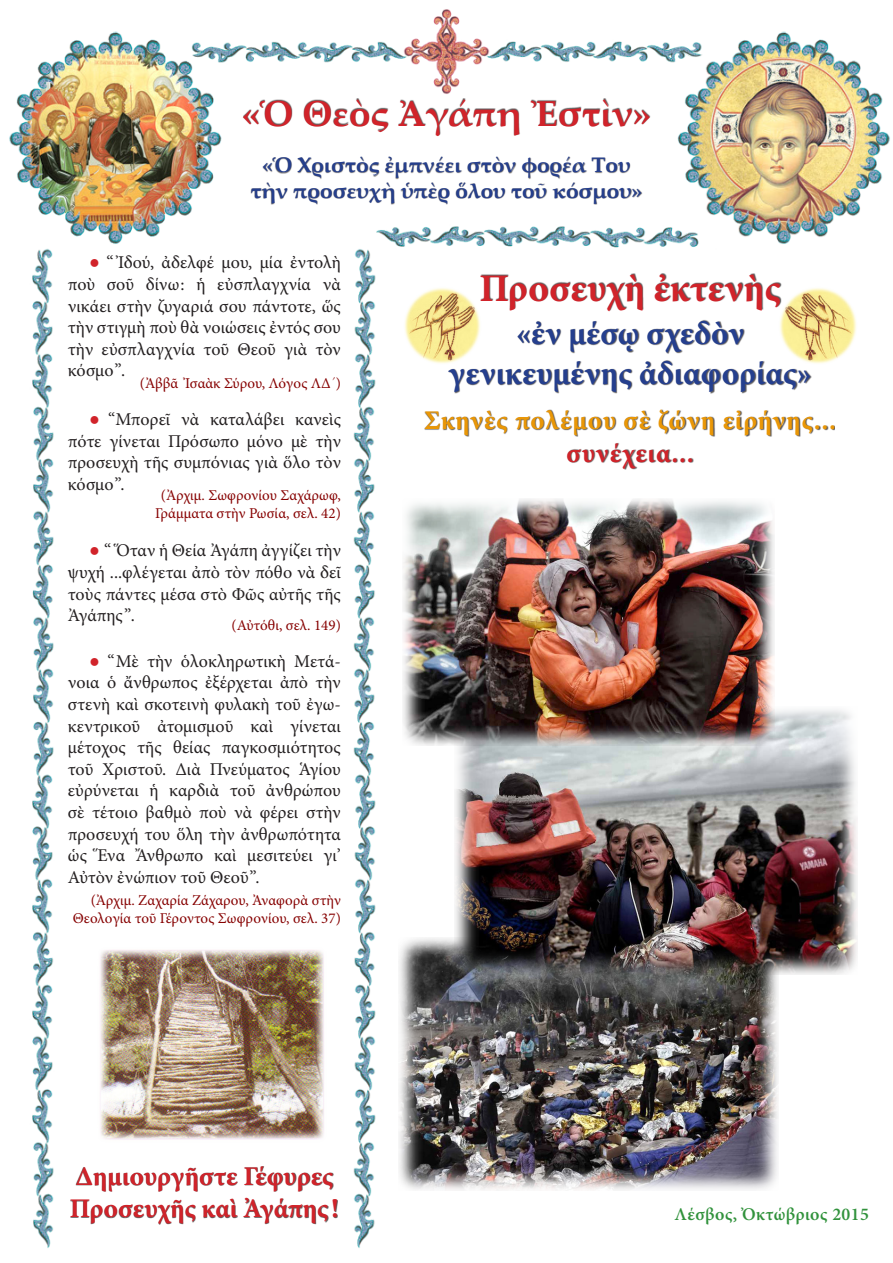
<style>
.page{position:relative;width:893px;height:1263px;background:#fff}
.page>*{position:absolute;margin:0;border:0;box-sizing:border-box;transform-origin:0 0}
.t1{font:700 39px "Minion Pro";color:#d1232a}
.t2{font:700 36px "Palatino Linotype";color:#d1232a}
.t3{font:700 33px "Minion Pro";letter-spacing:.005em;color:#253f8e}
.t4{font:700 27px/32.4px "Minion Pro";letter-spacing:.005em;color:#d1232a}
.t5{font:700 27px "Minion Pro";letter-spacing:.03em;color:#ea9706}
.t6{font:700 27px "Minion Pro";letter-spacing:.025em;color:#d1232a}
.t7{font:700 21px "Palatino Linotype";color:#253f8e}
.t8{font:18px/21.6px "Minion Pro";color:#231f20;text-align:justify}
.t9{font:600 18px "Minion Pro";letter-spacing:.02em;color:#31923c}
.t10{font:15px/18px "Minion Pro";color:#860101;text-align:center}
.s1{font-family:"Palatino Linotype";color:#d1232a}
.s2{font-family:"Palatino Linotype"}
</style>
<div class="page">
<img style="left:9px;top:9px;width:881px;height:1239px">
<img style="left:399px;top:938px;width:379px;height:252px">
<img style="left:455px;top:707px;width:402px;height:268px">
<div style="left:243px;top:98px;width:407px;height:107px;background:#231f20;opacity:.75"></div>
<img style="left:85px;top:933px;width:256px;height:223px">
<div style="left:71px;top:1165px;width:267px;height:59px;background:#231f20;opacity:.75"></div>
<div style="left:424px;top:273px;width:411px;height:197px;background:#231f20;opacity:.75"></div>
<img style="left:779px;top:287px;width:78px;height:77px">
<img style="left:403px;top:287px;width:79px;height:77px">
<img style="left:402px;top:498px;width:372px;height:248px">
<p class="t2" style="left:242px;top:88px;width:411px">«Ὁ Θεὸς Ἀγάπη Ἐστὶν»</p>
<p class="t7" style="left:262px;top:150px;width:370px">«Ὁ Χριστὸς ἐμπνέει στὸν φορέα Του</p>
<p class="t7" style="left:251px;top:175px;width:393px">τὴν προσευχὴ ὑπὲρ ὅλου τοῦ κόσμου»</p>
<p class="t8" style="left:68px;top:252px;width:275px;text-indent:21px"><span class="s1">●</span> “ Ἰδού, ἀδελφέ μου, μία ἐντολὴ ποὺ σοῦ δίνω: ἡ εὐσπλαγχνία νὰ νικάει στὴν ζυγαριά σου πάντοτε, ὥς τὴν στιγμὴ ποὺ θὰ νοιώσεις ἐντός σου τὴν εὐσπλαγχνία τοῦ Θεοῦ γιὰ τὸν κόσμο”.</p>
<p class="t10" style="left:140px;top:375px;width:203px">(Ἀββᾶ Ἰσαὰκ Σύρου, Λόγος ΛΔ<span class="s2">´</span>)</p>
<p class="t8" style="left:68px;top:408px;width:275px;text-indent:21px"><span class="s1">●</span> “Μπορεῖ νὰ καταλάβει κανεὶς πότε γίνεται Πρόσωπο μόνο μὲ τὴν προσευχὴ τῆς συμπόνιας γιὰ ὅλο τὸν κόσμο”.</p>
<p class="t10" style="left:155px;top:486px;width:187px">(Ἀρχιμ. Σωφρονίου Σαχάρωφ,<br>Γράμματα στὴν Ρωσία, σελ. 42)</p>
<p class="t8" style="left:68px;top:540px;width:275px;text-indent:21px"><span class="s1">●</span> “ Ὅταν ἡ Θεία Ἀγάπη ἀγγίζει τὴν ψυχή ...φλέγεται ἀπὸ τὸν πόθο νὰ δεῖ τοὺς πάντες μέσα στὸ Φῶς αὐτῆς τῆς Ἀγάπης”.</p>
<p class="t10" style="left:232px;top:616px;width:111px">(Αὐτόθι, σελ. 149)</p>
<p class="t8" style="left:68px;top:650px;width:275px;text-indent:21px"><span class="s1">●</span> “Μὲ τὴν ὁλοκληρωτικὴ Μετά&shy;νοια ὁ ἄνθρωπος ἐξέρχεται ἀπὸ τὴν στενὴ καὶ σκοτεινὴ φυλακὴ τοῦ ἐγω&shy;κεντρικοῦ ἀτομισμοῦ καὶ γίνεται μέτοχος τῆς θείας παγκοσμιότητος τοῦ Χριστοῦ. Διὰ Πνεύματος Ἁγίου εὐρύνεται ἡ καρδιὰ τοῦ ἀνθρώπου σὲ τέτοιο βαθμὸ ποὺ νὰ φέρει στὴν προσευχή του ὅλη τὴν ἀνθρωπότητα ὡς Ἕνα Ἄνθρωπο καὶ μεσιτεύει γι’ Αὐτὸν ἐνώπιον τοῦ Θεοῦ”.</p>
<p class="t10" style="left:73px;top:891px;width:270px;text-align:right">(Ἀρχιμ. Ζαχαρία Ζάχαρου, Ἀναφορὰ στὴν<br>Θεολογία τοῦ Γέροντος Σωφρονίου, σελ. 37)</p>
<p class="t1" style="left:479px;top:261px;width:303px">Προσευχὴ ἐκτενὴς</p>
<p class="t3" style="left:516px;top:311px;width:229px">«ἐν μέσῳ σχεδὸν</p>
<p class="t3" style="left:448px;top:350px;width:365px">γενικευμένης ἀδιαφορίας»</p>
<p class="t5" style="left:424px;top:401px;width:413px">Σκηνὲς πολέμου σὲ ζώνη εἰρήνης...</p>
<p class="t6" style="left:566px;top:434px;width:129px">συνέχεια...</p>
<p class="t4" style="left:70px;top:1160px;width:270px">Δημιουργῆστε Γέφυρες<br>Προσευχῆς καὶ Ἀγάπης!</p>
<p class="t9" style="left:675px;top:1201px;width:196px">Λέσβος, Ὀκτώβριος 2015</p>
</div>
